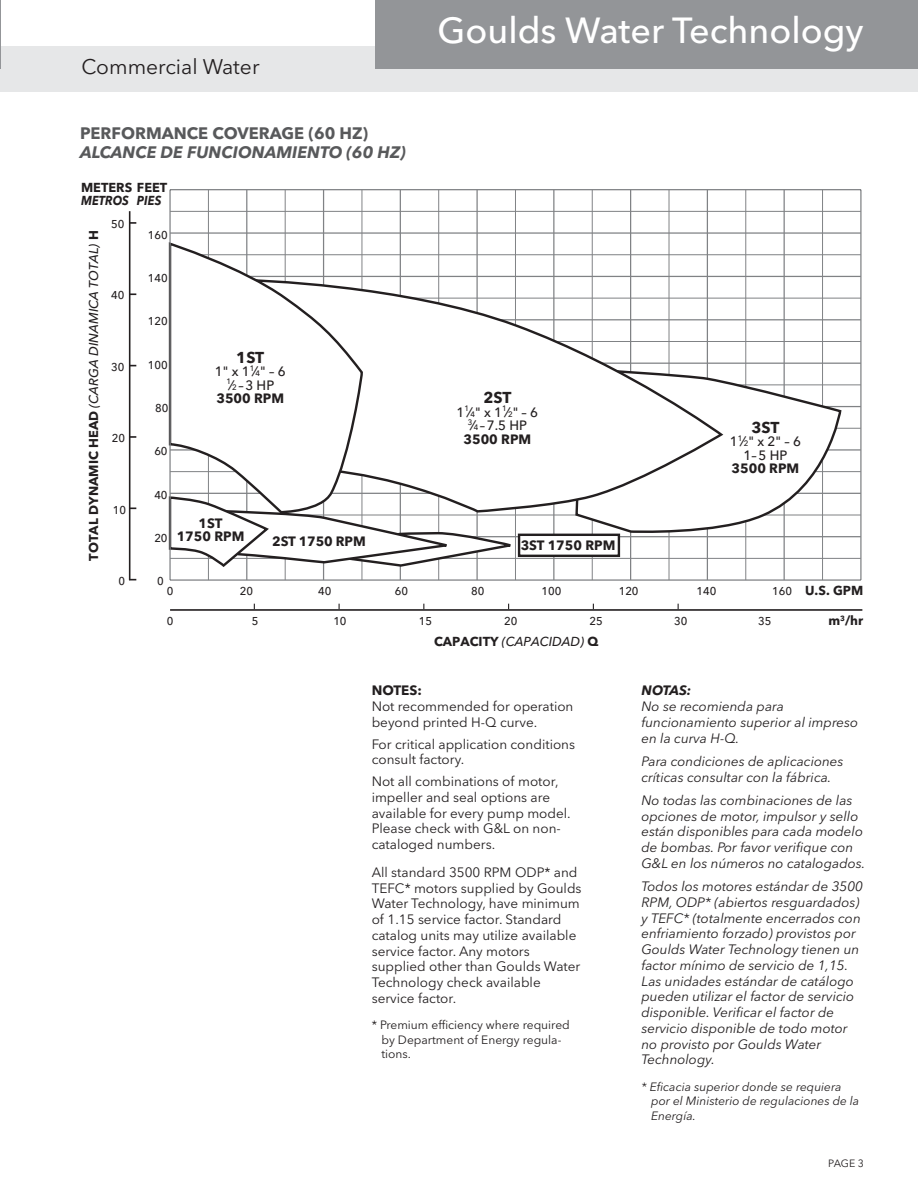
<style>
.page{position:relative;width:918px;height:1188px;background:#fff}
.page>*{position:absolute;margin:0;border:0;box-sizing:border-box;transform-origin:0 0}
.t1{font:500 36px "Avenir Next LT Pro";color:#fff}
.t2{font:21px "Avenir Next LT Pro";color:#231f20}
.t3{font:italic 700 16.5px "Avenir Next LT Pro";color:#58595b}
.t4{font:700 16.5px "Avenir Next LT Pro";color:#58595b}
.t5{font:700 15.75px "Avenir Next LT Pro";letter-spacing:-.005em;color:#231f20}
.t6{font:italic 13.5px/15.8px "Avenir Next LT Pro";color:#231f20}
.t7{font:13.5px/15.8px "Avenir Next LT Pro";color:#231f20}
.t8{font:500 13.5px/13.5px "Avenir Next LT Pro";color:#231f20;text-align:center}
.t9{font:700 13.5px/13.5px "Avenir Next LT Pro";color:#231f20;text-align:center}
.t10{font:italic 700 13.5px "Avenir Next LT Pro";letter-spacing:-.02em;color:#231f20}
.t11{font:700 12.9px "Avenir Next LT Pro";color:#231f20}
.t12{font:italic 500 12.9px "Avenir Next LT Pro";color:#231f20}
.t13{font:italic 700 12.9px "Avenir Next LT Pro";color:#231f20;scale:.89 1}
.t14{font:italic 500 12.75px "Avenir Next LT Pro";color:#231f20}
.t15{font:italic 12px/14.4px "Avenir Next LT Pro";color:#231f20}
.t16{font:12px/14.4px "Avenir Next LT Pro";color:#231f20}
.t17{font:500 11.25px "Avenir Next LT Pro";color:#231f20}
.t18{font:10.5px "Avenir Next LT Pro";color:#231f20}
.s1{font-weight:700;font-style:normal}
.s2{font-size:7.8px}
.s3{font-weight:700}
.s4{font-weight:500;font-size:11.25px}
</style>
<div class="page">
<div style="left:0;top:46px;width:918px;height:46px;background:#e6e7e8"></div>
<hr style="left:0;top:0;width:1px;height:68px;background:#939598">
<div style="left:375px;top:0;width:543px;height:68px;background:#939598"></div>
<hr style="left:129px;top:211px;width:1px;height:369px;background:#231f20">
<hr style="left:170px;top:609px;width:692px;height:2px;background:#231f20">
<hr style="left:170px;top:211px;width:691px;height:1px;background:#808285">
<hr style="left:170px;top:232px;width:691px;height:2px;background:#808285">
<hr style="left:170px;top:254px;width:691px;height:1px;background:#808285">
<hr style="left:170px;top:276px;width:691px;height:1px;background:#808285">
<hr style="left:170px;top:298px;width:691px;height:1px;background:#808285">
<hr style="left:170px;top:319px;width:691px;height:1px;background:#808285">
<hr style="left:170px;top:341px;width:691px;height:1px;background:#808285">
<hr style="left:170px;top:363px;width:691px;height:1px;background:#808285">
<hr style="left:170px;top:385px;width:691px;height:1px;background:#808285">
<hr style="left:170px;top:406px;width:691px;height:1px;background:#808285">
<hr style="left:170px;top:428px;width:691px;height:1px;background:#808285">
<hr style="left:170px;top:449px;width:691px;height:2px;background:#808285">
<hr style="left:170px;top:471px;width:691px;height:1px;background:#808285">
<hr style="left:170px;top:493px;width:691px;height:1px;background:#808285">
<hr style="left:170px;top:515px;width:691px;height:1px;background:#808285">
<hr style="left:170px;top:536px;width:691px;height:1px;background:#808285">
<hr style="left:208px;top:190px;width:1px;height:390px;background:#808285">
<hr style="left:170px;top:558px;width:691px;height:1px;background:#808285">
<hr style="left:246px;top:190px;width:1px;height:390px;background:#808285">
<hr style="left:285px;top:190px;width:1px;height:390px;background:#808285">
<hr style="left:323px;top:190px;width:1px;height:390px;background:#808285">
<hr style="left:362px;top:190px;width:1px;height:390px;background:#808285">
<hr style="left:400px;top:190px;width:1px;height:390px;background:#808285">
<hr style="left:438px;top:190px;width:1px;height:390px;background:#808285">
<hr style="left:476px;top:190px;width:2px;height:390px;background:#808285">
<hr style="left:515px;top:190px;width:1px;height:390px;background:#808285">
<hr style="left:553px;top:190px;width:1px;height:390px;background:#808285">
<hr style="left:592px;top:190px;width:1px;height:390px;background:#808285">
<hr style="left:630px;top:190px;width:1px;height:390px;background:#808285">
<hr style="left:669px;top:190px;width:1px;height:390px;background:#808285">
<hr style="left:707px;top:190px;width:1px;height:390px;background:#808285">
<hr style="left:746px;top:190px;width:1px;height:390px;background:#808285">
<hr style="left:784px;top:190px;width:1px;height:390px;background:#808285">
<hr style="left:822px;top:190px;width:1px;height:390px;background:#808285">
<svg style="left:130px;top:222px;width:6px;height:2px"></svg>
<svg style="left:130px;top:293px;width:6px;height:2px"></svg>
<svg style="left:130px;top:436px;width:6px;height:2px"></svg>
<svg style="left:574px;top:367px;width:269px;height:171px"></svg>
<svg style="left:363px;top:277px;width:361px;height:234px"></svg>
<svg style="left:168px;top:241px;width:195px;height:254px"></svg>
<div style="left:518px;top:534px;width:102px;height:23px;background:#fff;border:2px solid #231f20"></div>
<svg style="left:168px;top:495px;width:345px;height:73px"></svg>
<hr style="left:860px;top:190px;width:2px;height:390px;background:#808285">
<hr style="left:169px;top:190px;width:2px;height:390px;background:#808285">
<hr style="left:170px;top:579px;width:691px;height:2px;background:#808285">
<hr style="left:170px;top:189px;width:691px;height:1px;background:#808285">
<h2 class="t2" style="left:81px;top:54px;width:180px">Commercial Water</h2>
<p class="t4" style="left:80px;top:123px;width:290px">PERFORMANCE COVERAGE (60 HZ)</p>
<p class="t3" style="left:80px;top:142px;width:327px">ALCANCE DE FUNCIONAMIENTO (60 HZ)</p>
<h1 class="t1" style="left:437px;top:9px;width:428px">Goulds Water Technology</h1>
<p class="t11" style="left:81px;top:180px;width:88px">METERS FEET</p>
<p class="t13" style="left:81px;top:193px;width:55px">METROS</p>
<p class="t13" style="left:137px;top:193px;width:29px">PIES</p>
<p class="t14" style="left:86px;top:561px;width:332px;rotate:-90deg"><span class="s1">TOTAL DYNAMIC HEAD</span> (CARGA DINAMICA TOTAL) <span class="s1">H</span></p>
<p class="t17" style="left:157px;top:575px;width:8px">0</p>
<p class="t17" style="left:111px;top:217px;width:15px">50</p>
<p class="t17" style="left:148px;top:228px;width:21px">160</p>
<p class="t17" style="left:148px;top:271px;width:21px">140</p>
<p class="t17" style="left:148px;top:315px;width:21px">120</p>
<p class="t17" style="left:148px;top:358px;width:21px">100</p>
<p class="t17" style="left:155px;top:401px;width:15px">80</p>
<p class="t17" style="left:154px;top:445px;width:15px">60</p>
<p class="t17" style="left:154px;top:488px;width:15px">40</p>
<p class="t17" style="left:154px;top:531px;width:15px">20</p>
<p class="t17" style="left:111px;top:289px;width:15px">40</p>
<p class="t5" style="left:236px;top:348px;width:29px">1ST</p>
<p class="t8" style="left:215px;top:365px;width:72px">1" x 1<sup>1</sup>⁄<span class="s2">4</span>" – 6<br><sup>1</sup>⁄<span class="s2">2</span> –3 HP<br><span class="s3">3500 RPM</span></p>
<p class="t17" style="left:111px;top:360px;width:15px">30</p>
<p class="t5" style="left:483px;top:388px;width:30px">2ST</p>
<p class="t8" style="left:457px;top:405px;width:83px">1<sup>1</sup>⁄<span class="s2">4</span>" x 1<sup>1</sup>⁄<span class="s2">2</span>" – 6<br><sup>3</sup>⁄<span class="s2">4</span> –7.5 HP<br><span class="s3">3500 RPM</span></p>
<p class="t5" style="left:751px;top:418px;width:30px">3ST</p>
<p class="t8" style="left:730px;top:435px;width:72px">1<sup>1</sup>⁄<span class="s2">2</span>" x 2" – 6<br>1–5 HP</p>
<p class="t9" style="left:732px;top:462px;width:69px">3500 RPM</p>
<p class="t17" style="left:112px;top:432px;width:15px">20</p>
<p class="t17" style="left:113px;top:503px;width:15px">10</p>
<p class="t9" style="left:177px;top:516px;width:69px">1ST<br>1750 RPM</p>
<p class="t9" style="left:272px;top:534px;width:95px">2ST 1750 RPM</p>
<p class="t9" style="left:521px;top:539px;width:96px">3ST 1750 RPM</p>
<p class="t17" style="left:119px;top:575px;width:8px">0</p>
<p class="t17" style="left:167px;top:584px;width:8px">0</p>
<p class="t17" style="left:240px;top:584px;width:15px">20</p>
<p class="t17" style="left:318px;top:584px;width:15px">40</p>
<p class="t17" style="left:395px;top:584px;width:15px">60</p>
<p class="t17" style="left:471px;top:584px;width:15px">80</p>
<p class="t17" style="left:542px;top:584px;width:21px">100</p>
<p class="t17" style="left:619px;top:584px;width:21px">120</p>
<p class="t17" style="left:696px;top:584px;width:21px">140</p>
<p class="t11" style="left:772px;top:582px;width:92px"><span class="s4">160</span> U.S. GPM</p>
<p class="t11" style="left:828px;top:613px;width:36px">m<sup>3</sup>/hr</p>
<p class="t17" style="left:167px;top:614px;width:8px">0</p>
<p class="t17" style="left:252px;top:614px;width:8px">5</p>
<p class="t17" style="left:334px;top:614px;width:15px">10</p>
<p class="t17" style="left:419px;top:614px;width:15px">15</p>
<p class="t17" style="left:504px;top:614px;width:15px">20</p>
<p class="t17" style="left:590px;top:614px;width:15px">25</p>
<p class="t17" style="left:674px;top:614px;width:15px">30</p>
<p class="t17" style="left:758px;top:614px;width:15px">35</p>
<p class="t12" style="left:434px;top:634px;width:166px"><span class="s1">CAPACITY</span> (CAPACIDAD) <span class="s1">Q</span></p>
<p class="t9" style="left:372px;top:684px;width:52px">NOTES:</p>
<p class="t7" style="left:372px;top:699px;width:203px">Not recommended for operation beyond printed H-Q curve.</p>
<p class="t7" style="left:372px;top:736px;width:205px">For critical application conditions consult factory.</p>
<p class="t7" style="left:372px;top:774px;width:201px">Not all combinations of motor, impeller and seal options are available for every pump model.<br>Please check with G&amp;L on non&shy;cataloged numbers.</p>
<p class="t7" style="left:372px;top:864px;width:211px">All standard 3500 RPM ODP* and<br>TEFC* motors supplied by Goulds<br>Water Technology, have minimum of 1.15 service factor. Standard catalog units may utilize available service factor. Any motors supplied other than Goulds Water<br>Technology check available service factor.</p>
<p class="t16" style="left:381px;top:1018px;width:190px;text-indent:-10px">* Premium efficiency where required by Department of Energy regula&shy;tions.</p>
<p class="t10" style="left:641px;top:682px;width:51px">NOTAS:</p>
<p class="t6" style="left:641px;top:699px;width:218px">No se recomienda para funcionamiento superior al impreso en la curva H-Q.</p>
<p class="t6" style="left:641px;top:753px;width:204px">Para condiciones de aplicaciones críticas consultar con la fábrica.</p>
<p class="t6" style="left:641px;top:792px;width:225px">No todas las combinaciones de las opciones de motor, impulsor y sello están disponibles para cada modelo de bombas. Por favor verifique con G&amp;L en los números no catalogados.</p>
<p class="t6" style="left:641px;top:879px;width:223px">Todos los motores estándar de 3500<br>RPM, ODP* (abiertos resguardados) y TEFC* (totalmente encerrados con enfriamiento forzado) provistos por<br>Goulds Water Technology tienen un factor mínimo de servicio de 1,15.<br>Las unidades estándar de catálogo pueden utilizar el factor de servicio disponible. Verificar el factor de servicio disponible de todo motor no provisto por Goulds Water<br>Technology.</p>
<p class="t15" style="left:651px;top:1079px;width:210px;text-indent:-10px">* Eficacia superior donde se requiera por el Ministerio de regulaciones de la<br>Energía.</p>
<p class="t18" style="left:828px;top:1157px;width:37px">PAGE 3</p>
</div>
